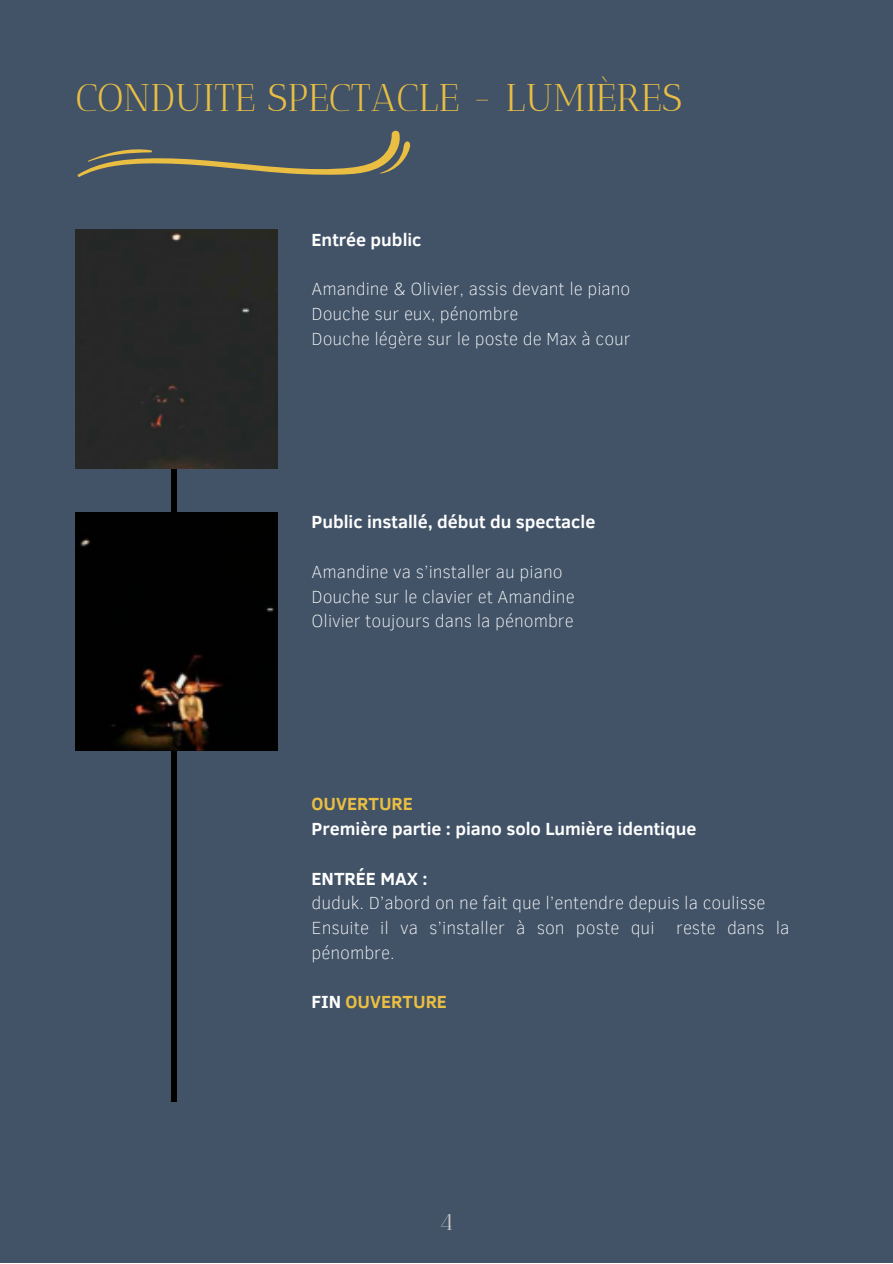
<style>
.page{position:relative;width:893px;height:1264px;background:#fff}
.page>*{position:absolute;margin:0;border:0;box-sizing:border-box;transform-origin:0 0}
.t1{font:38.55px "Antic Didone";color:#e9be42}
.t2{font:24px "Antic Didone";color:#ccc}
.t3{font:100 18px/24.8px "Clear Sans";color:#fff}
.t4{font:700 18px "Clear Sans";color:#fff}
.t5{font:700 18px "Clear Sans";color:#e9be42}
.s1{color:#fff}
</style>
<div class="page">
<div style="left:0;top:0;width:892px;height:1262px;background:#425368"></div>
<svg style="left:77px;top:130px;width:334px;height:47px"></svg>
<div style="left:171px;top:312px;width:6px;height:789px;background:#000"></div>
<div style="left:76px;top:230px;width:201px;height:238px;background:#272727"></div>
<img style="left:76px;top:512px;width:201px;height:238px">
<h1 class="t1" style="left:76px;top:74px;width:607px">CONDUITE SPECTACLE - LUMIÈRES</h1>
<p class="t4" style="left:311px;top:226px;width:111px">Entrée public</p>
<p class="t3" style="left:311px;top:276px;width:321px">Amandine &amp; Olivier, assis devant le piano<br>Douche sur eux, pénombre<br>Douche légère sur le poste de Max à cour</p>
<p class="t4" style="left:311px;top:509px;width:285px">Public installé, début du spectacle</p>
<p class="t3" style="left:311px;top:558px;width:264px">Amandine va s’installer au piano<br>Douche sur le clavier et Amandine<br>Olivier toujours dans la pénombre</p>
<p class="t5" style="left:311px;top:791px;width:103px">OUVERTURE</p>
<p class="t4" style="left:311px;top:815px;width:386px">Première partie : piano solo Lumière identique</p>
<p class="t4" style="left:311px;top:865px;width:117px">ENTRÉE MAX :</p>
<p class="t3" style="left:311px;top:889px;width:479px">duduk. D’abord on ne fait que l’entendre depuis la coulisse<br>Ensuite il va s’installer à son poste qui reste dans la pénombre.</p>
<p class="t5" style="left:311px;top:988px;width:137px"><span class="s1">FIN</span> OUVERTURE</p>
<h2 class="t2" style="left:439px;top:1207px;width:16px">4</h2>
</div>
